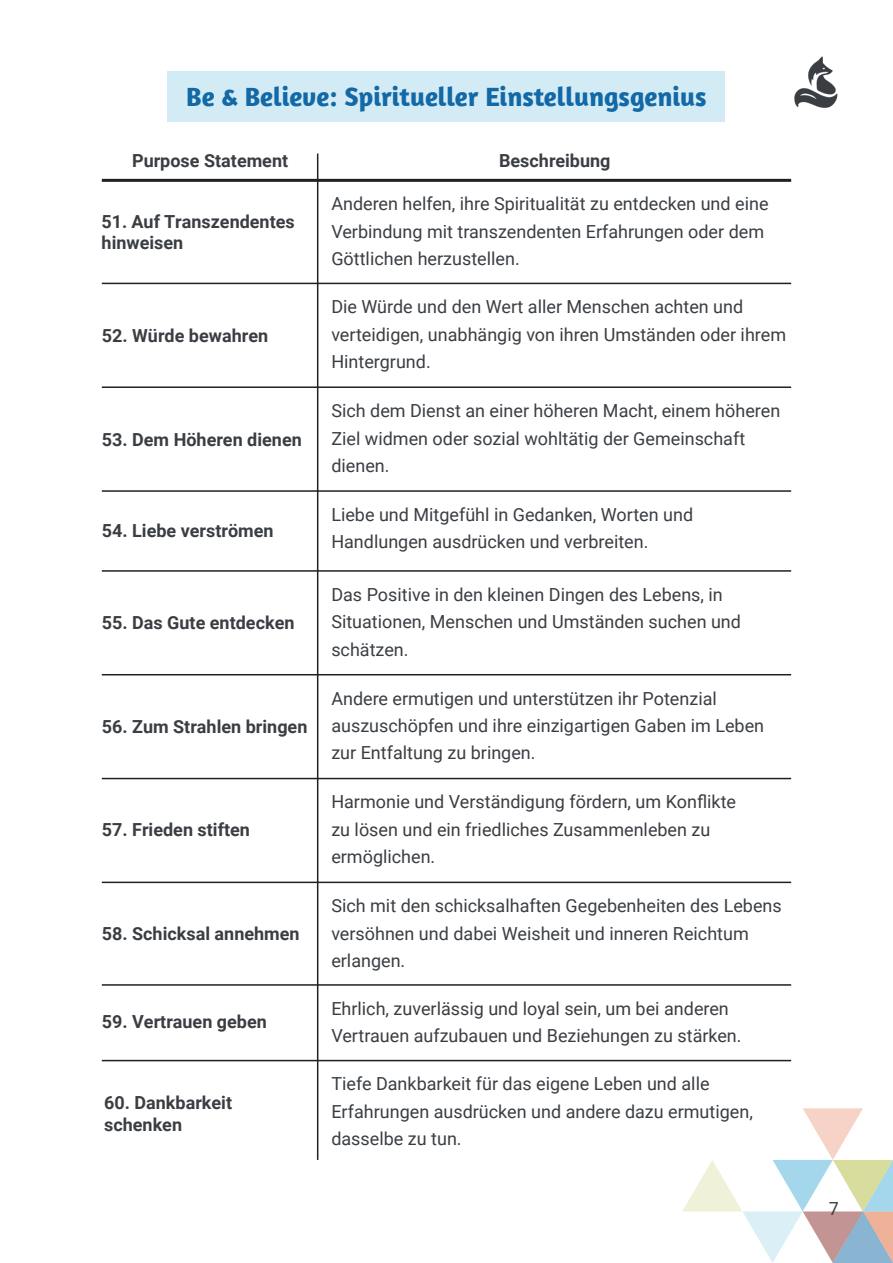
<style>
.page{position:relative;width:893px;height:1263px;background:#fff}
.page>*{position:absolute;margin:0;border:0;box-sizing:border-box;transform-origin:0 0}
.t1{font:700 27px "Amaranth";color:#1368a6}
.t2{font:18px/27.5px "Roboto";color:#3a3e43}
.t3{font:700 18px/21.5px "Roboto";color:#3a3e43}
</style>
<div class="page">
<img style="left:794px;top:56px;width:44px;height:52px">
<svg style="left:682px;top:1108px;width:211px;height:155px"></svg>
<div style="left:168px;top:71px;width:557px;height:50px;background:#d2ebf5"></div>
<hr style="left:317px;top:153px;width:1px;height:1007px;background:#231f20">
<hr style="left:102px;top:179px;width:689px;height:3px;background:#231f20">
<hr style="left:102px;top:283px;width:689px;height:1px;background:#231f20">
<hr style="left:102px;top:570px;width:689px;height:2px;background:#231f20">
<hr style="left:102px;top:386px;width:689px;height:2px;background:#231f20">
<hr style="left:102px;top:778px;width:689px;height:1px;background:#231f20">
<hr style="left:102px;top:984px;width:689px;height:2px;background:#231f20">
<hr style="left:102px;top:1060px;width:689px;height:1px;background:#231f20">
<hr style="left:102px;top:674px;width:689px;height:1px;background:#231f20">
<hr style="left:102px;top:490px;width:689px;height:2px;background:#231f20">
<hr style="left:102px;top:882px;width:689px;height:1px;background:#231f20">
<h1 class="t1" style="left:186px;top:80px;width:522px">Be &amp; Believe: Spiritueller Einstellungsgenius</h1>
<p class="t3" style="left:132px;top:149px;width:158px">Purpose Statement</p>
<p class="t3" style="left:102px;top:210px;width:195px">51. Auf Transzendentes hinweisen</p>
<p class="t3" style="left:102px;top:324px;width:168px">52. Würde bewahren</p>
<p class="t3" style="left:102px;top:428px;width:201px">53. Dem Höheren dienen</p>
<p class="t3" style="left:102px;top:520px;width:173px">54. Liebe verströmen</p>
<p class="t3" style="left:102px;top:611px;width:194px">55. Das Gute entdecken</p>
<p class="t3" style="left:102px;top:715px;width:207px">56. Zum Strahlen bringen</p>
<p class="t3" style="left:102px;top:818px;width:150px">57. Frieden stiften</p>
<p class="t3" style="left:102px;top:922px;width:199px">58. Schicksal annehmen</p>
<p class="t3" style="left:102px;top:1010px;width:167px">59. Vertrauen geben</p>
<p class="t3" style="left:104px;top:1091px;width:129px">60. Dankbarkeit schenken</p>
<p class="t3" style="left:499px;top:149px;width:113px">Beschreibung</p>
<p class="t2" style="left:331px;top:189px;width:439px">Anderen helfen, ihre Spiritualität zu entdecken und eine<br>Verbindung mit transzendenten Erfahrungen oder dem<br>Göttlichen herzustellen.</p>
<p class="t2" style="left:331px;top:292px;width:456px">Die Würde und den Wert aller Menschen achten und verteidigen, unabhängig von ihren Umständen oder ihrem<br>Hintergrund.</p>
<p class="t2" style="left:331px;top:396px;width:450px">Sich dem Dienst an einer höheren Macht, einem höheren<br>Ziel widmen oder sozial wohltätig der Gemeinschaft dienen.</p>
<p class="t2" style="left:331px;top:500px;width:363px">Liebe und Mitgefühl in Gedanken, Worten und<br>Handlungen ausdrücken und verbreiten.</p>
<p class="t2" style="left:331px;top:580px;width:411px">Das Positive in den kleinen Dingen des Lebens, in<br>Situationen, Menschen und Umständen suchen und schätzen.</p>
<p class="t2" style="left:331px;top:684px;width:434px">Andere ermutigen und unterstützen ihr Potenzial auszuschöpfen und ihre einzigartigen Gaben im Leben zur Entfaltung zu bringen.</p>
<p class="t2" style="left:331px;top:787px;width:406px">Harmonie und Verständigung fördern, um Konflikte zu lösen und ein friedliches Zusammenleben zu ermöglichen.</p>
<p class="t2" style="left:331px;top:891px;width:452px">Sich mit den schicksalhaften Gegebenheiten des Lebens versöhnen und dabei Weisheit und inneren Reichtum erlangen.</p>
<p class="t2" style="left:331px;top:994px;width:412px">Ehrlich, zuverlässig und loyal sein, um bei anderen<br>Vertrauen aufzubauen und Beziehungen zu stärken.</p>
<p class="t2" style="left:331px;top:1069px;width:423px">Tiefe Dankbarkeit für das eigene Leben und alle<br>Erfahrungen ausdrücken und andere dazu ermutigen, dasselbe zu tun.</p>
<p class="t2" style="left:829px;top:1195px;width:12px">7</p>
</div>
